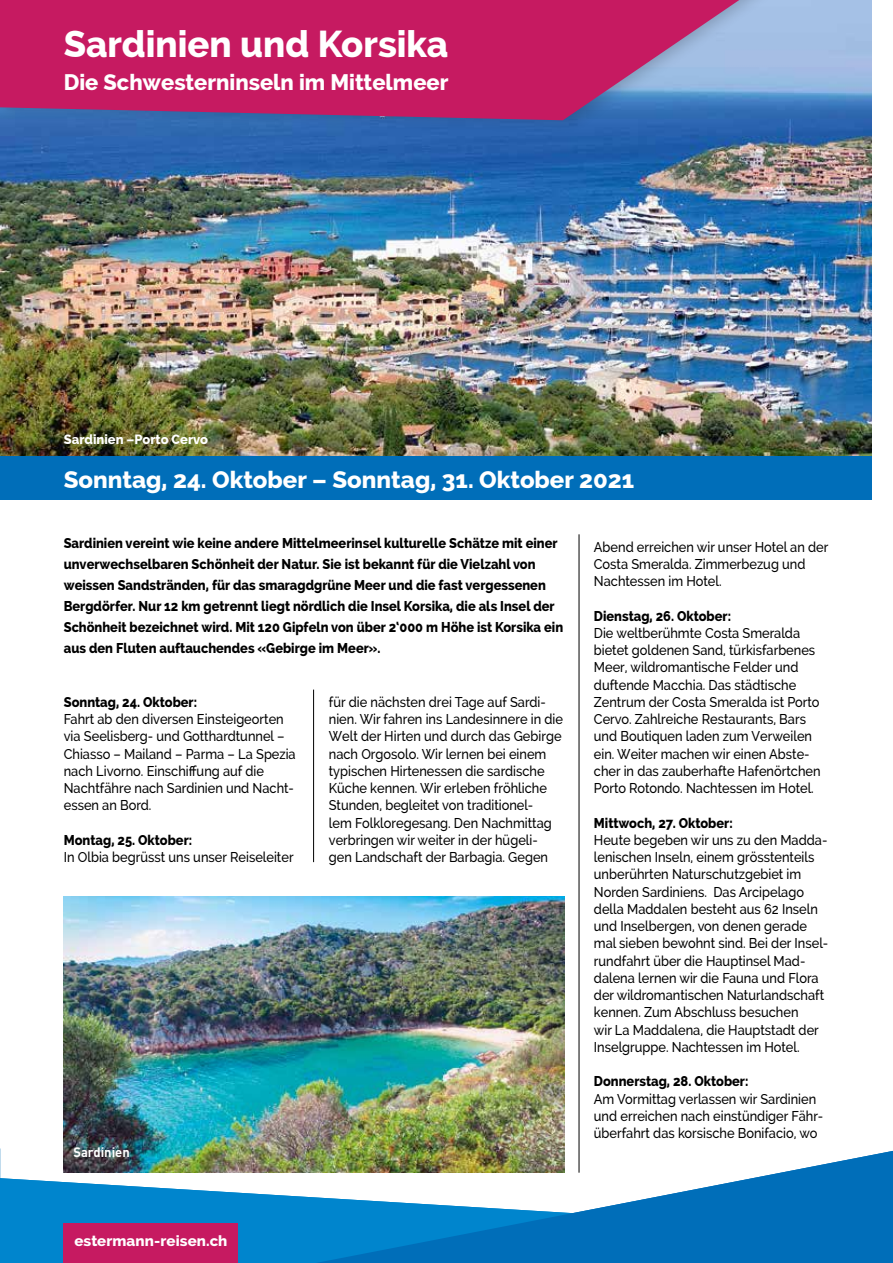
<style>
.page{position:relative;width:893px;height:1263px;background:#fff}
.page>*{position:absolute;margin:0;border:0;box-sizing:border-box;transform-origin:0 0}
.t1{font:800 37.5px "Raleway";color:#fff}
.t2{font:800 24px "Raleway";color:#fff}
.t3{font:800 22.5px "Raleway";color:#fff}
.t4{font:800 15px "Raleway";letter-spacing:.005em;color:#fff}
.t5{font:500 14.25px/17.2px "Raleway";color:#000;scale:.9 1}
.t6{font:800 14.25px/21px "Raleway";color:#000;scale:.9 1}
.t7{font:800 13.5px "Raleway";color:#fff;scale:.96 1}
.t8{font:700 13.5px "DIN";color:#fff;scale:.96 1}
</style>
<div class="page">
<img style="left:0;top:0;width:872px;height:456px">
<div style="left:0;top:0;width:778px;height:134px;background:#000;opacity:.2"></div>
<svg style="left:0;top:0;width:739px;height:120px;background:#b62c71"></svg>
<div style="left:0;top:456px;width:872px;height:44px;background:#006eb9"></div>
<hr style="left:579px;top:534px;width:1px;height:639px;background:#000">
<hr style="left:313px;top:690px;width:1px;height:172px;background:#000">
<img style="left:64px;top:897px;width:500px;height:276px">
<svg style="left:0;top:1178px;width:316px;height:85px;background:#2896d3"></svg>
<svg style="left:316px;top:1151px;width:577px;height:112px;fill:#006eb9"></svg>
<div style="left:64px;top:1224px;width:174px;height:39px;background:#c61a61"></div>
<h1 class="t1" style="left:64px;top:22px;width:386px">Sardinien und Korsika</h1>
<h3 class="t3" style="left:64px;top:69px;width:386px">Die Schwesterninseln im Mittelmeer</h3>
<p class="t7" style="left:64px;top:431px;width:152px">Sardinien –Porto Cervo</p>
<h2 class="t2" style="left:64px;top:466px;width:572px">Sonntag, 24. Oktober – Sonntag, 31. Oktober 2021</h2>
<p class="t6" style="left:64px;top:532px;width:556px">Sardinien vereint wie keine andere Mittelmeerinsel kulturelle Schätze mit einer unverwechselbaren Schönheit der Natur. Sie ist bekannt für die Vielzahl von weissen Sandstränden, für das smaragdgrüne Meer und die fast vergessenen Bergdörfer. Nur 12 km getrennt liegt nördlich die Insel Korsika, die als Insel der Schönheit bezeichnet wird. Mit 120 Gipfeln von über 2‘000 m Höhe ist Korsika ein aus den Fluten auftauchendes «Gebirge im Meer».</p>
<p class="t6" style="left:64px;top:691px;width:150px">Sonntag, 24. Oktober:</p>
<p class="t5" style="left:64px;top:710px;width:259px">Fahrt ab den diversen Einsteigeorten via Seelisberg- und Gotthardtunnel – Chiasso – Mailand – Parma – La Spezia nach Livorno. Einschiffung auf die Nachtfähre nach Sardinien und Nacht&shy;essen an Bord.</p>
<p class="t6" style="left:64px;top:829px;width:144px">Montag, 25. Oktober:</p>
<p class="t5" style="left:64px;top:848px;width:257px">In Olbia begrüsst uns unser Reiseleiter</p>
<p class="t5" style="left:329px;top:693px;width:262px">für die nächsten drei Tage auf Sardi&shy;nien. Wir fahren ins Landesinnere in die Welt der Hirten und durch das Gebirge nach Orgosolo. Wir lernen bei einem typischen Hirtenessen die sardische Küche kennen. Wir erleben fröhliche Stunden, begleitet von traditionel-<br>lem Folkloregesang. Den Nachmittag verbringen wir weiter in der hügeli&shy;gen Landschaft der Barbagia. Gegen</p>
<p class="t8" style="left:73px;top:1143px;width:60px">Sardinien</p>
<p class="t5" style="left:594px;top:538px;width:262px">Abend erreichen wir unser Hotel an der<br>Costa Smeralda. Zimmerbezug und<br>Nachtessen im Hotel.</p>
<p class="t6" style="left:594px;top:605px;width:154px">Dienstag, 26. Oktober:</p>
<p class="t5" style="left:594px;top:624px;width:253px">Die weltberühmte Costa Smeralda bietet goldenen Sand, türkisfarbenes Meer, wildromantische Felder und duftende Macchia. Das städtische Zentrum der Costa Smeralda ist Porto Cervo. Zahlreiche Restaurants, Bars und Boutiquen laden zum Verweilen ein. Weiter machen wir einen Abste&shy;cher in das zauberhafte Hafenörtchen Porto Rotondo. Nachtessen im Hotel.</p>
<p class="t6" style="left:594px;top:812px;width:156px">Mittwoch, 27. Oktober:</p>
<p class="t5" style="left:594px;top:831px;width:262px">Heute begeben wir uns zu den Madda&shy;lenischen Inseln, einem grösstenteils unberührten Naturschutzgebiet im Norden Sardiniens. Das Arcipelago della Maddalen besteht aus 62 Inseln und Inselbergen, von denen gerade mal sieben bewohnt sind. Bei der Insel&shy;rundfahrt über die Hauptinsel Mad&shy;dalena lernen wir die Fauna und Flora der wildromantischen Naturlandschaft kennen. Zum Abschluss besuchen<br>wir La Maddalena, die Hauptstadt der Inselgruppe. Nachtessen im Hotel.</p>
<p class="t6" style="left:594px;top:1071px;width:173px">Donnerstag, 28. Oktober:</p>
<p class="t5" style="left:594px;top:1090px;width:256px">Am Vormittag verlassen wir Sardinien und erreichen nach einstündiger Fähr&shy;überfahrt das korsische Bonifacio, wo</p>
<p class="t4" style="left:74px;top:1232px;width:154px">estermann-reisen.ch</p>
</div>
